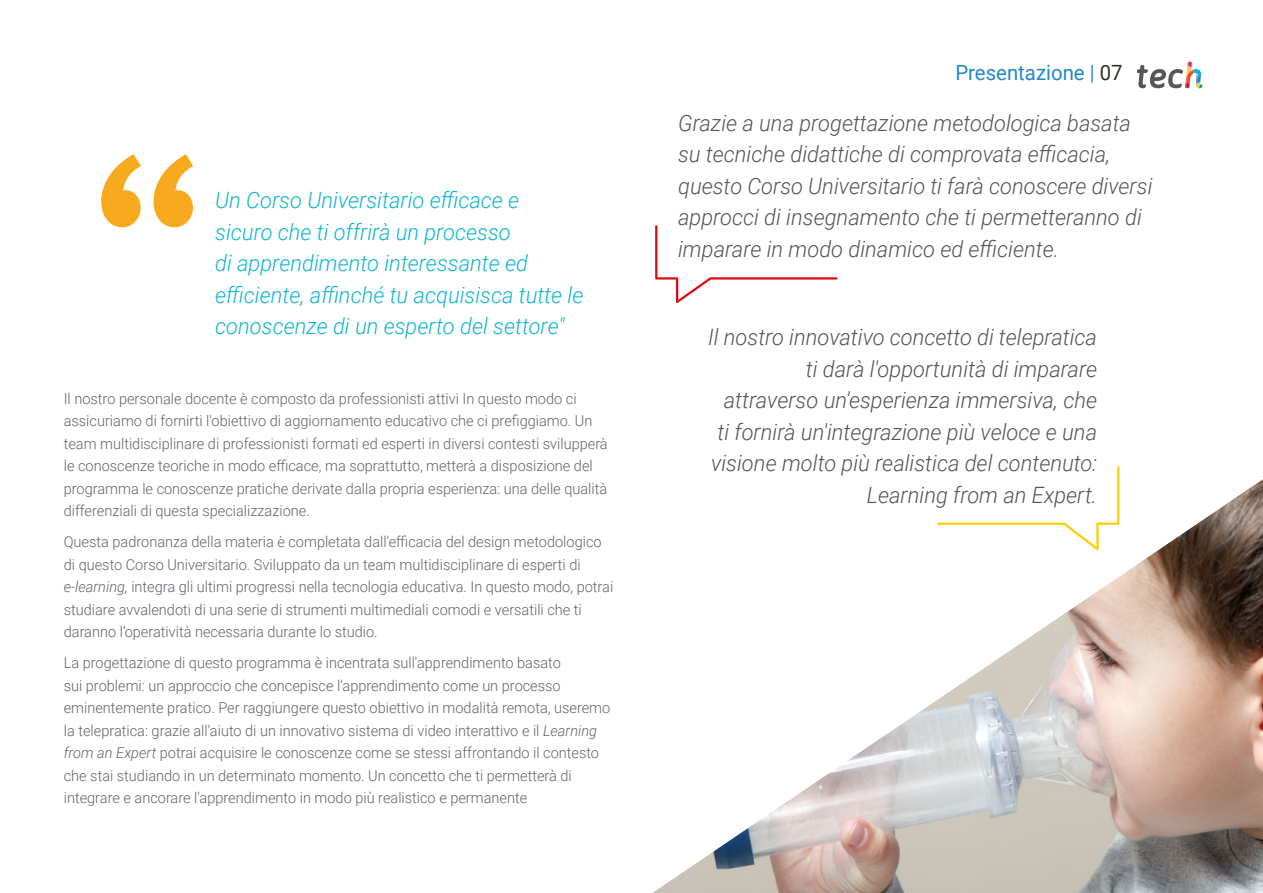
<style>
.page{position:relative;width:1263px;height:893px;background:#fff}
.page>*{position:absolute;margin:0;border:0;box-sizing:border-box;transform-origin:0 0}
.t1{font:italic 300 22.5px/31.5px "Roboto";color:#52555b;text-align:right}
.t2{font:italic 300 22.5px/31.5px "Roboto";color:#0fb6cf}
.t3{font:21px "Roboto";color:#2488c9}
.t4{font:300 15px/22.5px "Roboto";color:#61646a}
.s1{font-style:italic}
.s2{color:#312e20}
</style>
<div class="page">
<svg style="left:101px;top:154px;width:92px;height:73px"></svg>
<img style="left:652px;top:479px;width:611px;height:414px">
<svg style="left:1137px;top:62px;width:65px;height:27px"></svg>
<svg style="left:935px;top:466px;width:185px;height:88px"></svg>
<svg style="left:655px;top:225px;width:183px;height:78px"></svg>
<h1 class="t2" style="left:215px;top:184px;width:370px">Un Corso Universitario efficace e<br>sicuro che ti offrirà un processo<br>di apprendimento interessante ed efficiente, affinché tu acquisisca tutte le conoscenze di un esperto del settore"</h1>
<p class="t4" style="left:64px;top:387px;width:545px">Il nostro personale docente è composto da professionisti attivi In questo modo ci assicuriamo di fornirti l'obiettivo di aggiornamento educativo che ci prefiggiamo. Un team multidisciplinare di professionisti formati ed esperti in diversi contesti svilupperà le conoscenze teoriche in modo efficace, ma soprattutto, metterà a disposizione del programma le conoscenze pratiche derivate dalla propria esperienza: una delle qualità differenziali di questa specializzazione.</p>
<p class="t4" style="left:64px;top:530px;width:551px">Questa padronanza della materia è completata dall'efficacia del design metodologico di questo Corso Universitario. Sviluppato da un team multidisciplinare di esperti di <span class="s1">e-learning,</span> integra gli ultimi progressi nella tecnologia educativa. In questo modo, potrai studiare avvalendoti di una serie di strumenti multimediali comodi e versatili che ti daranno l’operatività necessaria durante lo studio.</p>
<p class="t4" style="left:64px;top:651px;width:548px">La progettazione di questo programma è incentrata sull'apprendimento basato<br>sui problemi: un approccio che concepisce l'apprendimento come un processo eminentemente pratico. Per raggiungere questo obiettivo in modalità remota, useremo la telepratica: grazie all'aiuto di un innovativo sistema di video interattivo e il <span class="s1">Learning from an Expert</span> potrai acquisire le conoscenze come se stessi affrontando il contesto che stai studiando in un determinato momento. Un concetto che ti permetterà di integrare e ancorare l'apprendimento in modo più realistico e permanente</p>
<h2 class="t3" style="left:955px;top:57px;width:169px">Presentazione | <span class="s2">07</span></h2>
<p class="t1" style="left:678px;top:106px;width:476px;text-align:left">Grazie a una progettazione metodologica basata su tecniche didattiche di comprovata efficacia, questo Corso Universitario ti farà conoscere diversi approcci di insegnamento che ti permetteranno di imparare in modo dinamico ed efficiente.</p>
<p class="t1" style="left:708px;top:320px;width:390px">Il nostro innovativo concetto di telepratica ti darà l'opportunità di imparare attraverso un'esperienza immersiva, che ti fornirà un'integrazione più veloce e una visione molto più realistica del contenuto:<br>Learning from an Expert.</p>
</div>
